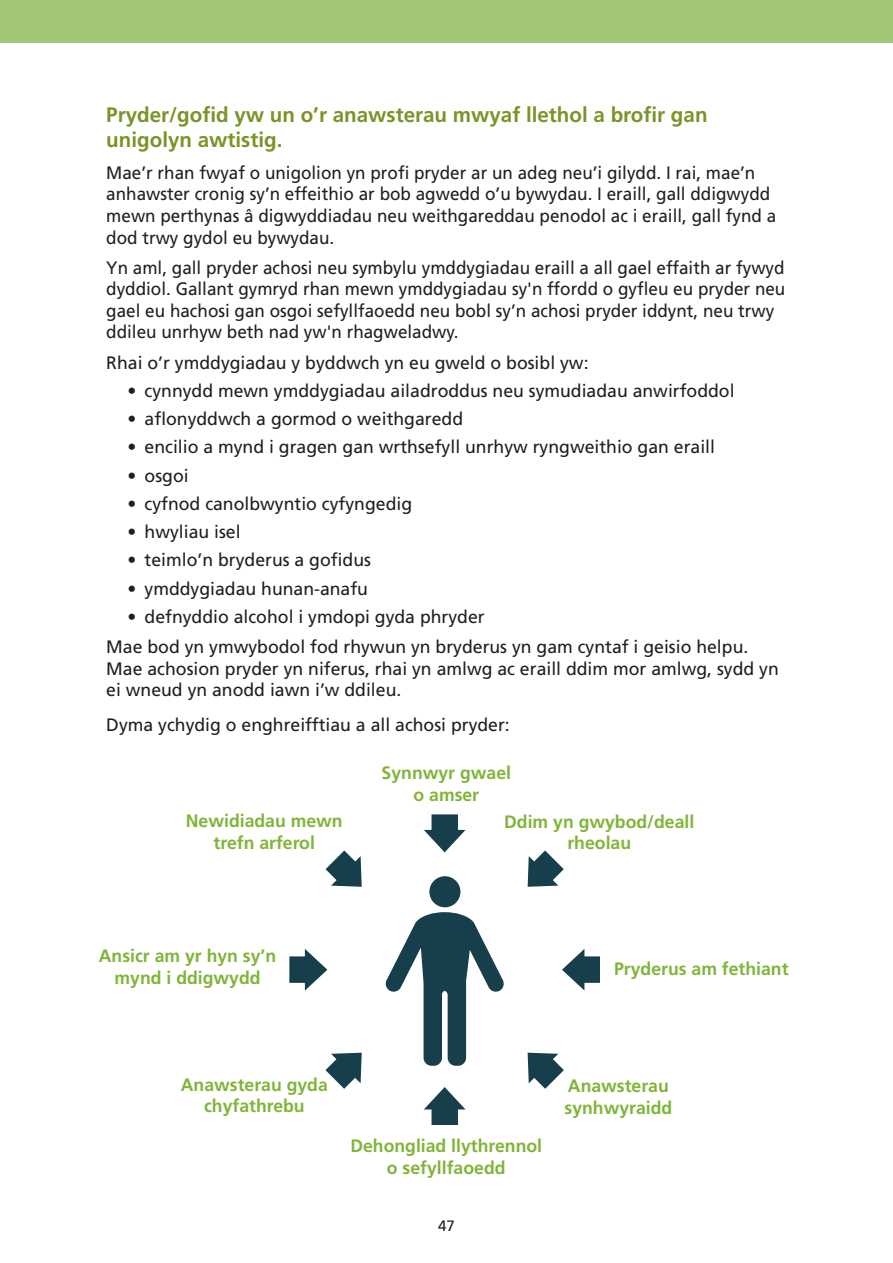
<style>
.page{position:relative;width:893px;height:1263px;background:#fff}
.page>*{position:absolute;margin:0;border:0;box-sizing:border-box;transform-origin:0 0}
.t1{font:700 21px/25.2px "Frutiger LT Std";color:#799427}
.t2{font:18px/30.2px "Frutiger LT Std";color:#231f20}
.t3{font:18px/21.6px "Frutiger LT Std";color:#231f20;scale:.95 1}
.t4{font:700 18px/21.6px "Frutiger LT Std";color:#80b539;text-align:center}
.t5{font:15px "Frutiger LT Std";color:#231f20}
</style>
<div class="page">
<div style="left:0;top:0;width:893px;height:43px;background:#a2c674"></div>
<div style="left:429px;top:876px;width:31px;height:31px;background:#173e4b;border-radius:50%"></div>
<svg style="left:385px;top:912px;width:119px;height:154px"></svg>
<svg style="left:424px;top:1087px;width:42px;height:38px"></svg>
<svg style="left:424px;top:814px;width:42px;height:38px"></svg>
<svg style="left:562px;top:949px;width:38px;height:41px"></svg>
<svg style="left:289px;top:949px;width:38px;height:41px"></svg>
<svg style="left:528px;top:1053px;width:36px;height:36px"></svg>
<svg style="left:326px;top:850px;width:36px;height:37px"></svg>
<svg style="left:528px;top:850px;width:36px;height:37px"></svg>
<svg style="left:325px;top:1053px;width:37px;height:36px"></svg>
<p class="t1" style="left:106px;top:104px;width:603px">Pryder/gofid yw un o’r anawsterau mwyaf llethol a brofir gan unigolyn awtistig.</p>
<p class="t3" style="left:106px;top:163px;width:707px">Mae’r rhan fwyaf o unigolion yn profi pryder ar un adeg neu’i gilydd. I rai, mae’n anhawster cronig sy’n effeithio ar bob agwedd o’u bywydau. I eraill, gall ddigwydd mewn perthynas â digwyddiadau neu weithgareddau penodol ac i eraill, gall fynd a dod trwy gydol eu bywydau.</p>
<p class="t3" style="left:106px;top:258px;width:716px">Yn aml, gall pryder achosi neu symbylu ymddygiadau eraill a all gael effaith ar fywyd dyddiol. Gallant gymryd rhan mewn ymddygiadau sy'n ffordd o gyfleu eu pryder neu gael eu hachosi gan osgoi sefyllfaoedd neu bobl sy’n achosi pryder iddynt, neu trwy ddileu unrhyw beth nad yw'n rhagweladwy.</p>
<p class="t2" style="left:106px;top:349px;width:484px">Rhai o’r ymddygiadau y byddwch yn eu gweld o bosibl yw:</p>
<p class="t2" style="left:128px;top:377px;width:609px">• cynnydd mewn ymddygiadau ailadroddus neu symudiadau anwirfoddol</p>
<p class="t2" style="left:128px;top:405px;width:337px">• aflonyddwch a gormod o weithgaredd</p>
<p class="t2" style="left:128px;top:433px;width:589px">• encilio a mynd i gragen gan wrthsefyll unrhyw ryngweithio gan eraill</p>
<p class="t2" style="left:128px;top:462px;width:63px">• osgoi</p>
<p class="t2" style="left:128px;top:490px;width:286px">• cyfnod canolbwyntio cyfyngedig</p>
<p class="t2" style="left:128px;top:518px;width:115px">• hwyliau isel</p>
<p class="t2" style="left:128px;top:546px;width:245px">• teimlo’n bryderus a gofidus</p>
<p class="t2" style="left:128px;top:575px;width:242px">• ymddygiadau hunan-anafu</p>
<p class="t2" style="left:106px;top:603px;width:643px;text-indent:21px">• defnyddio alcohol i ymdopi gyda phryder<br>Mae bod yn ymwybodol fod rhywun yn bryderus yn gam cyntaf i geisio helpu.</p>
<p class="t2" style="left:106px;top:659px;width:674px;line-height:21.6px">Mae achosion pryder yn niferus, rhai yn amlwg ac eraill ddim mor amlwg, sydd yn ei wneud yn anodd iawn i’w ddileu.</p>
<p class="t2" style="left:106px;top:711px;width:405px">Dyma ychydig o enghreifftiau a all achosi pryder:</p>
<p class="t4" style="left:382px;top:764px;width:131px">Synnwyr gwael o amser</p>
<p class="t4" style="left:504px;top:812px;width:192px">Ddim yn gwybod/deall rheolau</p>
<p class="t4" style="left:186px;top:811px;width:158px">Newidiadau mewn trefn arferol</p>
<p class="t4" style="left:99px;top:946px;width:179px">Ansicr am yr hyn sy’n mynd i ddigwydd</p>
<p class="t4" style="left:614px;top:959px;width:176px">Pryderus am fethiant</p>
<p class="t4" style="left:181px;top:1075px;width:149px">Anawsterau gyda chyfathrebu</p>
<p class="t4" style="left:350px;top:1137px;width:193px">Dehongliad llythrennol o sefyllfaoedd</p>
<p class="t5" style="left:438px;top:1219px;width:18px">47</p>
<p class="t4" style="left:564px;top:1076px;width:109px;text-align:left">Anawsterau synhwyraidd</p>
</div>
